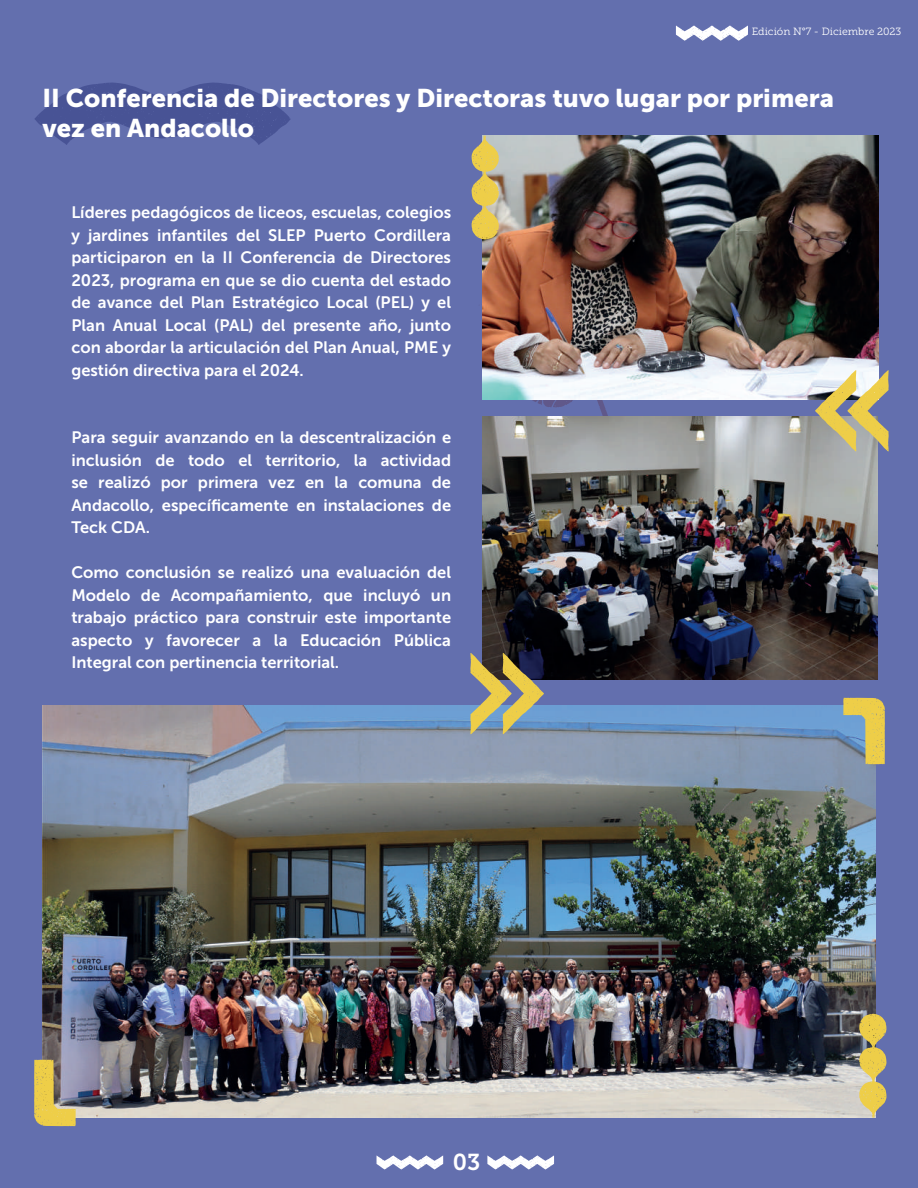
<style>
.page{position:relative;width:918px;height:1188px;background:#636fae}
.page>*{position:absolute;margin:0;border:0;box-sizing:border-box;transform-origin:0 0}
.t1{font:25.5px/30.6px "Museo Sans 900";color:#fff}
.t2{font:22.95px "Museo Slab 700";color:#fff}
.t3{font:16.5px/22.5px "Museo Sans 700";color:#fff;text-align:justify}
.t4{font:10.5px "Museo Slab 300";color:#fff}
</style>
<div class="page">
<svg style="left:35px;top:83px;width:256px;height:62px"></svg>
<svg style="left:376px;top:1155px;width:67px;height:15px"></svg>
<svg style="left:487px;top:1155px;width:67px;height:15px"></svg>
<svg style="left:676px;top:25px;width:72px;height:16px"></svg>
<img style="left:43px;top:706px;width:832px;height:412px">
<svg style="left:34px;top:1059px;width:42px;height:67px;background:#c3b06a"></svg>
<svg style="left:859px;top:1014px;width:27px;height:104px;background:#cbb86a"></svg>
<svg style="left:843px;top:698px;width:42px;height:67px;background:#b7b479"></svg>
<img style="left:482px;top:416px;width:396px;height:264px">
<img style="left:658px;top:136px;width:221px;height:264px">
<svg style="left:815px;top:370px;width:74px;height:81px;background:#c4ba8d"></svg>
<img style="left:472px;top:135px;width:186px;height:299px">
<svg style="left:470px;top:653px;width:74px;height:81px;background:#918e6f"></svg>
<p class="t4" style="left:752px;top:25px;width:151px">Edición N°7 - Diciembre 2023</p>
<h1 class="t1" style="left:43px;top:82px;width:793px">II Conferencia de Directores y Directoras tuvo lugar por primera vez en Andacollo</h1>
<p class="t3" style="left:71px;top:201px;width:381px">Líderes pedagógicos de liceos, escuelas, colegios y jardines infantiles del SLEP Puerto Cordillera participaron en la II Conferencia de Directores 2023, programa en que se dio cuenta del estado de avance del Plan Estratégico Local (PEL) y el Plan Anual Local (PAL) del presente año, junto con abordar la articulación del Plan Anual, PME y gestión directiva para el 2024.</p>
<p class="t3" style="left:71px;top:426px;width:381px">Para seguir avanzando en la descentralización e inclusión de todo el territorio, la actividad se realizó por primera vez en la comuna de Andacollo, específicamente en instalaciones de Teck CDA.</p>
<p class="t3" style="left:71px;top:561px;width:381px">Como conclusión se realizó una evaluación del Modelo de Acompañamiento, que incluyó un trabajo práctico para construir este importante aspecto y favorecer a la Educación Pública Integral con pertinencia territorial.</p>
<h2 class="t2" style="left:453px;top:1149px;width:29px">03</h2>
</div>
